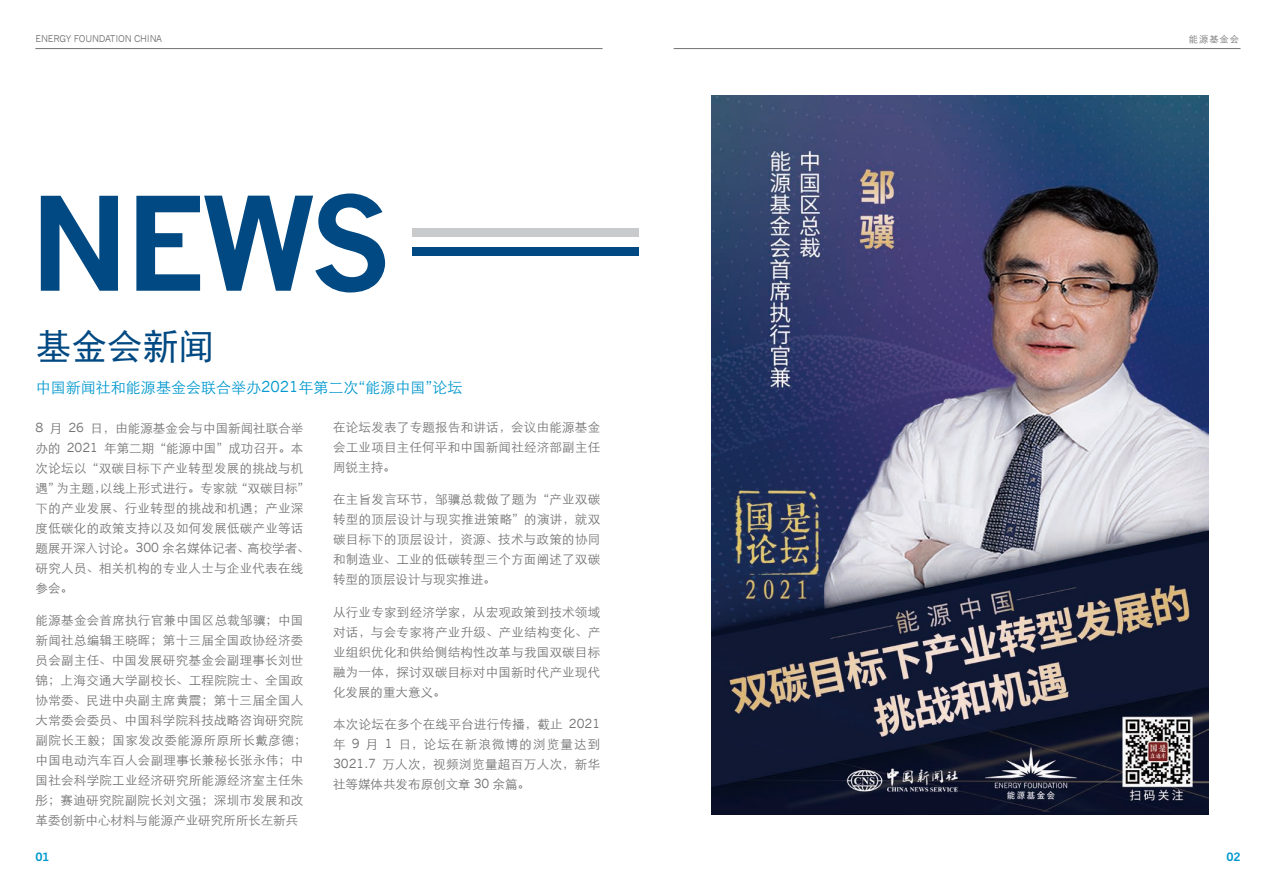
<style>
.page{position:relative;width:1276px;height:886px;background:#fff}
.page>*{position:absolute;margin:0;border:0;box-sizing:border-box;transform-origin:0 0}
.t1{font:700 127.12px "M News Gothic";color:#004982}
.t2{font:35.62px "Sim Hei";color:#004982}
.t3{font:15px "ST Xihei";color:#0098ce}
.t4{font:12.5px/20px "ST Xihei";letter-spacing:.025em;color:#727272;text-align:justify}
.t5{font:700 11.25px "M News Gothic";color:#0098ce}
.t6{font:9.25px "News Gothic";letter-spacing:-.025em;color:#727272}
.t7{font:9.25px "ST Xihei";letter-spacing:.1em;color:#727272}
.s1{font-family:"News Gothic"}
</style>
<div class="page">
<hr style="left:35px;top:48px;width:567px;height:1px;background:#727272">
<hr style="left:673px;top:48px;width:567px;height:1px;background:#727272">
<div style="left:412px;top:247px;width:226px;height:8px;background:#004982"></div>
<div style="left:412px;top:229px;width:226px;height:8px;background:#c9cacb"></div>
<img style="left:711px;top:95px;width:497px;height:720px">
<p class="t6" style="left:35px;top:33px;width:128px">ENERGY FOUNDATION CHINA</p>
<p class="t7" style="left:1189px;top:32px;width:52px">能源基金会</p>
<h1 class="t1" style="left:29px;top:168px;width:363px">NEWS</h1>
<h2 class="t2" style="left:36px;top:328px;width:180px">基金会新闻</h2>
<p class="t3" style="left:36px;top:376px;width:428px">中国新闻社和能源基金会联合举办<span class="s1">2021</span>年第二次<span class="s1">“</span>能源中国<span class="s1">”</span>论坛</p>
<p class="t4" style="left:36px;top:417px;width:276px;text-align:left"><span class="s1">8</span> 月 <span class="s1">26</span> 日，由能源基金会与中国新闻社联合举办的 <span class="s1">2021</span> 年第二期 <span class="s1">“</span>能源中国<span class="s1">”</span> 成功召开。本次论坛以 <span class="s1">“</span>双碳目标下产业转型发展的挑战与机遇<span class="s1">”</span> 为主题，以线上形式进行。专家就 <span class="s1">“</span>双碳目标<span class="s1">”</span>下的产业发展、行业转型的挑战和机遇；产业深度低碳化的政策支持以及如何发展低碳产业等话题展开深入讨论。<span class="s1">300</span> 余名媒体记者、高校学者、研究人员、相关机构的专业人士与企业代表在线参会。</p>
<p class="t4" style="left:36px;top:609px;width:272px;text-align:left">能源基金会首席执行官兼中国区总裁邹骥；中国新闻社总编辑王晓晖；第十三届全国政协经济委员会副主任、中国发展研究基金会副理事长刘世锦；上海交通大学副校长、工程院院士、全国政协常委、民进中央副主席黄震；第十三届全国人大常委会委员、中国科学院科技战略咨询研究院副院长王毅；国家发改委能源所原所长戴彦德；中国电动汽车百人会副理事长兼秘长张永伟；中国社会科学院工业经济研究所能源经济室主任朱彤；赛迪研究院副院长刘文强；深圳市发展和改革委创新中心材料与能源产业研究所所长左新兵</p>
<p class="t4" style="left:333px;top:416px;width:269px">在论坛发表了专题报告和讲话，会议由能源基金会工业项目主任何平和中国新闻社经济部副主任周锐主持。</p>
<p class="t4" style="left:333px;top:489px;width:269px">在主旨发言环节，邹骥总裁做了题为 <span class="s1">“</span>产业双碳转型的顶层设计与现实推进策略<span class="s1">”</span> 的演讲，就双碳目标下的顶层设计，资源、技术与政策的协同和制造业、工业的低碳转型三个方面阐述了双碳转型的顶层设计与现实推进。</p>
<p class="t4" style="left:333px;top:601px;width:269px">从行业专家到经济学家，从宏观政策到技术领域对话，与会专家将产业升级、产业结构变化、产业组织优化和供给侧结构性改革与我国双碳目标融为一体，探讨双碳目标对中国新时代产业现代化发展的重大意义。</p>
<p class="t4" style="left:333px;top:714px;width:269px">本次论坛在多个在线平台进行传播，截止 <span class="s1">2021</span>年 <span class="s1">9</span> 月 <span class="s1">1</span> 日，论坛在新浪微博的浏览量达到<span class="s1">3021.7</span> 万人次，视频浏览量超百万人次，新华社等媒体共发布原创文章 <span class="s1">30</span> 余篇。</p>
<p class="t5" style="left:35px;top:850px;width:15px">01</p>
<p class="t5" style="left:1226px;top:850px;width:15px">02</p>
</div>
